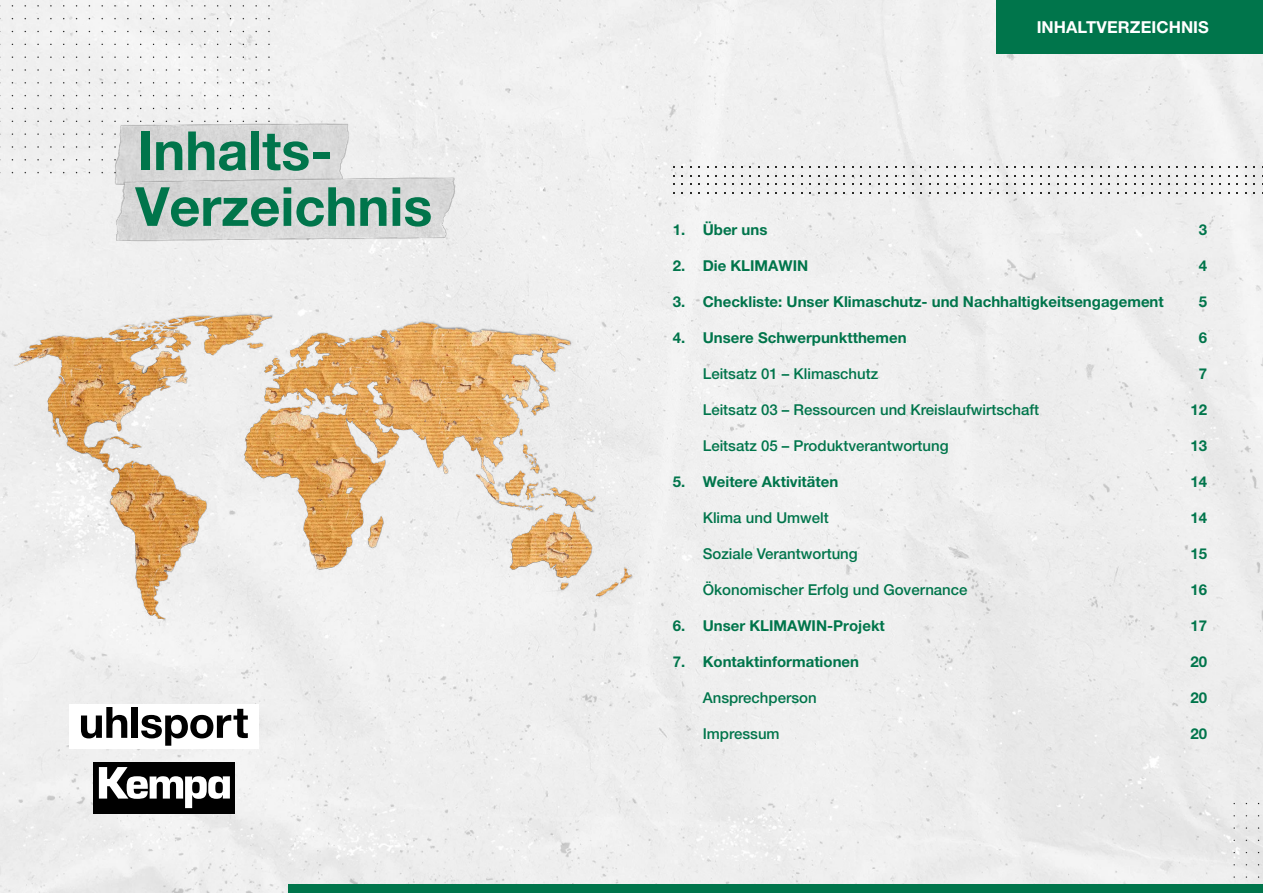
<style>
.page{position:relative;width:1263px;height:893px;background:#efefef}
.page>*{position:absolute;margin:0;border:0;box-sizing:border-box;transform-origin:0 0}
.t1{font:700 54px/55.8px "Helvetica Neue LT Pro";color:#00754b}
.t2{font:700 16.5px "Helvetica Neue LT Pro";letter-spacing:.005em;color:#fff}
.t3{font:700 15px "Helvetica Neue LT Pro";color:#00754b}
.t4{font:500 15px "Helvetica Neue LT Pro";color:#00754b}
</style>
<div class="page">
<div style="left:1233px;top:801px;width:30px;height:83px;background:#e8e8e8"></div>
<img style="left:0;top:253px;width:659px;height:403px">
<div style="left:0;top:0;width:280px;height:181px;background:#f0f0f0"></div>
<div style="left:70px;top:704px;width:189px;height:45px;background:#fff"></div>
<svg style="left:81px;top:707px;width:46px;height:31px"></svg>
<div style="left:132px;top:707px;width:6px;height:31px;background:#000"></div>
<svg style="left:141px;top:709px;width:107px;height:37px"></svg>
<div style="left:93px;top:762px;width:142px;height:52px;background:#000"></div>
<svg style="left:99px;top:767px;width:131px;height:41px"></svg>
<div style="left:288px;top:884px;width:975px;height:9px;background:#00754b"></div>
<div style="left:996px;top:0;width:267px;height:54px;background:#00754b"></div>
<img style="left:109px;top:107px;width:260px;height:55px">
<img style="left:97px;top:162px;width:387px;height:101px">
<h1 class="t1" style="left:135px;top:122px;width:298px">Inhalts-<br>Verzeichnis</h1>
<p class="t2" style="left:1037px;top:16px;width:174px">INHALTVERZEICHNIS</p>
<p class="t3" style="left:673px;top:220px;width:96px">1. Über uns</p>
<p class="t3" style="left:1199px;top:220px;width:10px">3</p>
<p class="t3" style="left:673px;top:256px;width:137px">2. Die KLIMAWIN</p>
<p class="t3" style="left:1199px;top:256px;width:10px">4</p>
<p class="t3" style="left:673px;top:292px;width:492px">3. Checkliste: Unser Klimaschutz- und Nachhaltigkeitsengagement</p>
<p class="t3" style="left:1199px;top:292px;width:10px">5</p>
<p class="t3" style="left:673px;top:328px;width:235px">4. Unsere Schwerpunktthemen</p>
<p class="t3" style="left:1199px;top:328px;width:10px">6</p>
<p class="t4" style="left:703px;top:365px;width:177px">Leitsatz 01 – Klimaschutz</p>
<p class="t3" style="left:1199px;top:364px;width:10px">7</p>
<p class="t4" style="left:703px;top:401px;width:338px">Leitsatz 03 – Ressourcen und Kreislaufwirtschaft</p>
<p class="t3" style="left:1190px;top:400px;width:18px">12</p>
<p class="t4" style="left:703px;top:437px;width:247px">Leitsatz 05 – Produktverantwortung</p>
<p class="t3" style="left:1190px;top:436px;width:18px">13</p>
<p class="t3" style="left:673px;top:472px;width:167px">5. Weitere Aktivitäten</p>
<p class="t3" style="left:1190px;top:472px;width:18px">14</p>
<p class="t4" style="left:703px;top:509px;width:128px">Klima und Umwelt</p>
<p class="t3" style="left:1190px;top:508px;width:18px">14</p>
<p class="t4" style="left:703px;top:545px;width:157px">Soziale Verantwortung</p>
<p class="t3" style="left:1190px;top:544px;width:18px">15</p>
<p class="t4" style="left:703px;top:581px;width:266px">Ökonomischer Erfolg und Governance</p>
<p class="t3" style="left:1190px;top:580px;width:18px">16</p>
<p class="t3" style="left:673px;top:616px;width:213px">6. Unser KLIMAWIN-Projekt</p>
<p class="t3" style="left:1190px;top:616px;width:18px">17</p>
<p class="t3" style="left:673px;top:652px;width:188px">7. Kontaktinformationen</p>
<p class="t3" style="left:1190px;top:652px;width:18px">20</p>
<p class="t4" style="left:703px;top:689px;width:115px">Ansprechperson</p>
<p class="t3" style="left:1190px;top:688px;width:18px">20</p>
<p class="t4" style="left:703px;top:725px;width:78px">Impressum</p>
<p class="t3" style="left:1190px;top:724px;width:18px">20</p>
</div>
